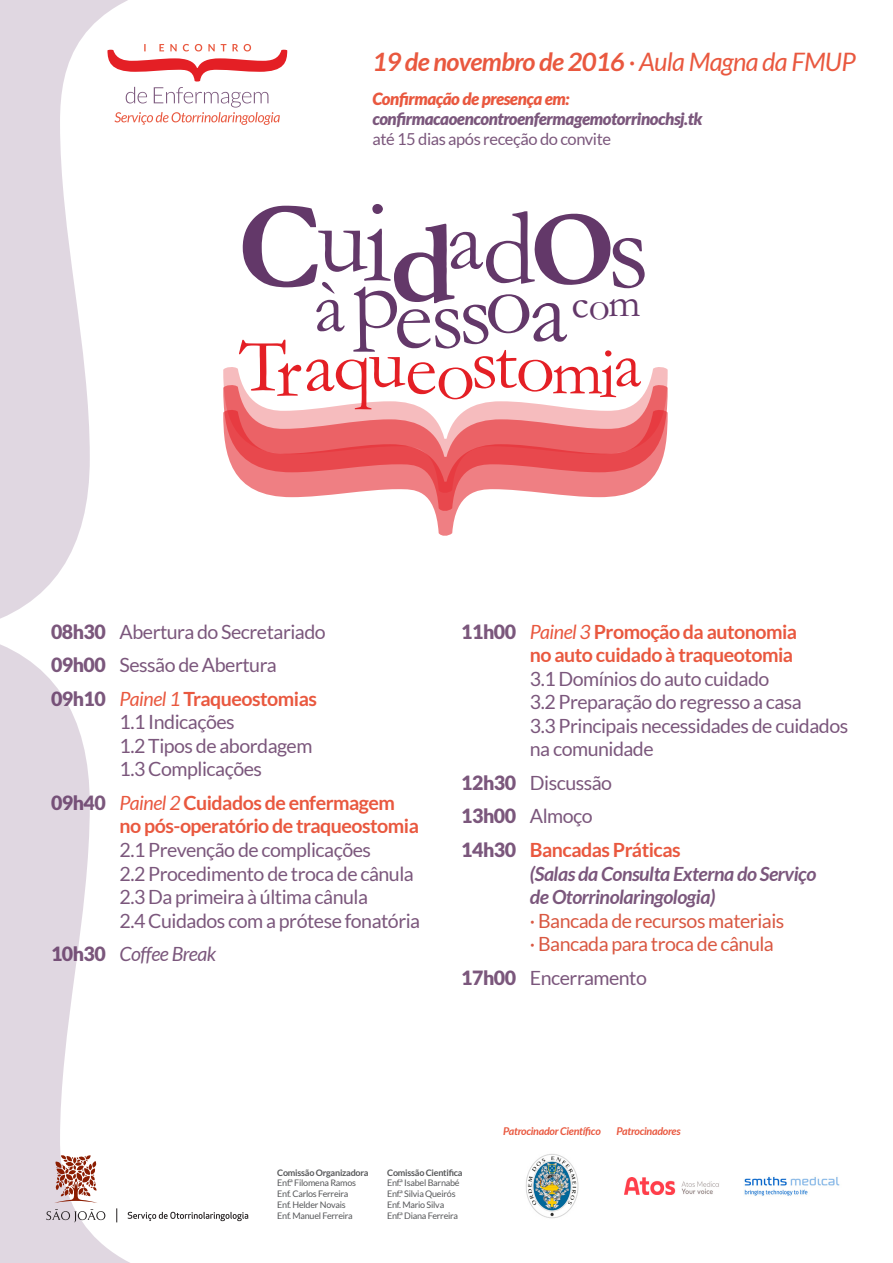
<style>
.page{position:relative;width:893px;height:1263px;background:#fff}
.page>*{position:absolute;margin:0;border:0;box-sizing:border-box;transform-origin:0 0}
.t1{font:119.7px "Garamond";color:#633869}
.t2{font:700 119.7px "Garamond";color:#633869}
.t3{font:107.1px "Garamond";color:#633869}
.t4{font:104.85px "Garamond";color:#633869}
.t5{font:94.2px "Garamond";color:#633869}
.t6{font:90.45px "Garamond";color:#633869}
.t7{font:76.95px "Garamond";color:#e41f25}
.t8{font:76.95px "Garamond";color:#633869}
.t9{font:72.9px "Garamond";color:#e41f25}
.t10{font:68.7px "Garamond";color:#e41f25}
.t11{font:66.15px "Garamond";color:#e41f25}
.t12{font:41.55px "Garamond";color:#633869}
.t13{font:italic 700 25.35px "Lato";letter-spacing:-.025em;color:#e9583f}
.t14{font:19.65px "Lato";letter-spacing:-.025em;color:#7b577c}
.t15{font:700 19.65px "Lato";letter-spacing:-.025em;color:#e9583f}
.t16{font:italic 700 19.65px "Lato";letter-spacing:-.025em;color:#7b577c}
.t17{font:19.65px "Lato";letter-spacing:-.025em;color:#d95842}
.t18{font:italic 19.65px "Lato";letter-spacing:-.025em;color:#7b577c}
.t19{font:italic 900 16.8px "Lato";letter-spacing:-.025em;color:#7b577c}
.t20{font:italic 900 16.8px "Lato";letter-spacing:-.025em;color:#e9583f}
.t21{font:16.5px "Lato";letter-spacing:-.025em;color:#7b577c}
.t22{font:italic 700 10.8px "Lato";letter-spacing:-.025em;color:#e9583f}
.t23{font:9px "Lato";letter-spacing:-.025em;color:#57585a}
.t24{font:700 9px "Lato";letter-spacing:-.025em;color:#57585a}
.s1{font-weight:400}
.s2{font-weight:900}
.s3{font-weight:900;color:#7b577c}
.s4{font-weight:400;font-style:italic}
.s5{font-weight:900;font-style:normal}
</style>
<div class="page">
<svg style="left:223px;top:367px;width:445px;height:42px"></svg>
<svg style="left:223px;top:409px;width:445px;height:127px"></svg>
<svg style="left:0;top:0;width:174px;height:1263px"></svg>
<svg style="left:46px;top:1209px;width:59px;height:13px"></svg>
<svg style="left:54px;top:1155px;width:44px;height:48px"></svg>
<svg style="left:116px;top:1208px;width:1px;height:14px"></svg>
<svg style="left:128px;top:1212px;width:120px;height:9px"></svg>
<svg style="left:107px;top:44px;width:180px;height:81px"></svg>
<img style="left:526px;top:1154px;width:53px;height:65px">
<img style="left:624px;top:1178px;width:95px;height:16px">
<img style="left:744px;top:1176px;width:96px;height:20px">
<p class="t13" style="left:372px;top:48px;width:485px">19 de novembro de 2016 <span class="s1">· Aula Magna da FMUP</span></p>
<p class="t20" style="left:372px;top:89px;width:199px">Confirmação de presença em:</p>
<p class="t19" style="left:372px;top:109px;width:332px">confirmacaoencontroenfermagemotorrinochsj.tk</p>
<p class="t21" style="left:372px;top:129px;width:240px">até 15 dias após receção do convite</p>
<p class="t1" style="left:364px;top:171px;width:29px">i</p>
<p class="t3" style="left:482px;top:184px;width:55px">d</p>
<p class="t2" style="left:389px;top:193px;width:68px">d</p>
<p class="t4" style="left:317px;top:175px;width:53px">u</p>
<p class="t6" style="left:447px;top:185px;width:38px">a</p>
<p class="t1" style="left:606px;top:177px;width:45px">s</p>
<p class="t8" style="left:314px;top:260px;width:33px">à</p>
<p class="t5" style="left:352px;top:242px;width:50px">p</p>
<p class="t5" style="left:393px;top:261px;width:72px">es</p>
<p class="t5" style="left:458px;top:257px;width:36px">s</p>
<p class="t5" style="left:485px;top:246px;width:50px">o</p>
<p class="t5" style="left:529px;top:255px;width:40px">a</p>
<p class="t12" style="left:572px;top:279px;width:19px">c</p>
<p class="t12" style="left:589px;top:281px;width:23px">o</p>
<p class="t12" style="left:608px;top:278px;width:34px">m</p>
<p class="t7" style="left:239px;top:319px;width:133px">Taq</p>
<p class="t7" style="left:470px;top:317px;width:48px">st</p>
<p class="t7" style="left:516px;top:320px;width:41px">o</p>
<p class="t11" style="left:552px;top:333px;width:52px">m</p>
<p class="t9" style="left:600px;top:330px;width:18px">i</p>
<p class="t10" style="left:614px;top:323px;width:29px">a</p>
<p class="t7" style="left:276px;top:325px;width:27px">r</p>
<p class="t7" style="left:368px;top:316px;width:39px">u</p>
<p class="t7" style="left:405px;top:323px;width:34px">e</p>
<p class="t7" style="left:436px;top:328px;width:41px">o</p>
<p class="t14" style="left:51px;top:620px;width:276px"><span class="s2">08h30</span> Abertura do Secretariado</p>
<p class="t14" style="left:51px;top:654px;width:227px"><span class="s2">09h00</span> Sessão de Abertura</p>
<p class="t15" style="left:51px;top:687px;width:267px"><span class="s3">09h10</span> <span class="s4">Painel 1</span> Traqueostomias</p>
<p class="t14" style="left:120px;top:711px;width:117px">1.1 Indicações</p>
<p class="t14" style="left:120px;top:735px;width:194px">1.2 Tipos de abordagem</p>
<p class="t14" style="left:120px;top:758px;width:144px">1.3 Complicações</p>
<p class="t15" style="left:51px;top:791px;width:345px"><span class="s3">09h40</span> <span class="s4">Painel 2</span> Cuidados de enfermagem</p>
<p class="t15" style="left:120px;top:815px;width:301px">no pós-operatório de traqueostomia</p>
<p class="t14" style="left:120px;top:839px;width:253px">2.1 Prevenção de complicações</p>
<p class="t14" style="left:120px;top:862px;width:296px">2.2 Procedimento de troca de cânula</p>
<p class="t14" style="left:120px;top:886px;width:250px">2.3 Da primeira à última cânula</p>
<p class="t14" style="left:120px;top:909px;width:302px">2.4 Cuidados com a prótese fonatória</p>
<p class="t18" style="left:51px;top:943px;width:167px"><span class="s5">10h30</span> Coffee Break</p>
<p class="t15" style="left:461px;top:620px;width:337px"><span class="s3">11h00</span> <span class="s4">Painel 3</span> Promoção da autonomia</p>
<p class="t15" style="left:530px;top:644px;width:265px">no auto cuidado à traqueotomia</p>
<p class="t14" style="left:530px;top:668px;width:241px">3.1 Domínios do auto cuidado</p>
<p class="t14" style="left:530px;top:691px;width:273px">3.2 Preparação do regresso a casa</p>
<p class="t14" style="left:530px;top:715px;width:320px">3.3 Principais necessidades de cuidados</p>
<p class="t14" style="left:530px;top:738px;width:125px">na comunidade</p>
<p class="t14" style="left:461px;top:772px;width:152px"><span class="s2">12h30</span> Discussão</p>
<p class="t14" style="left:461px;top:805px;width:133px"><span class="s2">13h00</span> Almoço</p>
<p class="t15" style="left:461px;top:838px;width:221px"><span class="s3">14h30</span> Bancadas Práticas</p>
<p class="t16" style="left:530px;top:862px;width:288px">(Salas da Consulta Externa do Serviço</p>
<p class="t16" style="left:530px;top:885px;width:187px">de Otorrinolaringologia)</p>
<p class="t17" style="left:530px;top:909px;width:256px">· Bancada de recursos materiais</p>
<p class="t17" style="left:530px;top:933px;width:245px">· Bancada para troca de cânula</p>
<p class="t14" style="left:461px;top:966px;width:187px"><span class="s2">17h00</span> Encerramento</p>
<p class="t22" style="left:503px;top:1124px;width:99px">Patrocinador Científico</p>
<p class="t22" style="left:616px;top:1124px;width:66px">Patrocinadores</p>
<p class="t24" style="left:277px;top:1167px;width:93px">Comissão Organizadora</p>
<p class="t23" style="left:277px;top:1178px;width:80px">Enf.ª Filomena Ramos</p>
<p class="t23" style="left:277px;top:1189px;width:73px">Enf. Carlos Ferreira</p>
<p class="t23" style="left:277px;top:1200px;width:70px">Enf. Helder Novais</p>
<p class="t23" style="left:277px;top:1210px;width:77px">Enf. Manuel Ferreira</p>
<p class="t24" style="left:387px;top:1167px;width:77px">Comissão Cientifica</p>
<p class="t23" style="left:387px;top:1178px;width:74px">Enf.ª Isabel Barnabé</p>
<p class="t23" style="left:387px;top:1189px;width:70px">Enf.ª Silvia Queirós</p>
<p class="t23" style="left:387px;top:1200px;width:59px">Enf. Mario Silva</p>
<p class="t23" style="left:387px;top:1210px;width:72px">Enf.ª Diana Ferreira</p>
</div>
